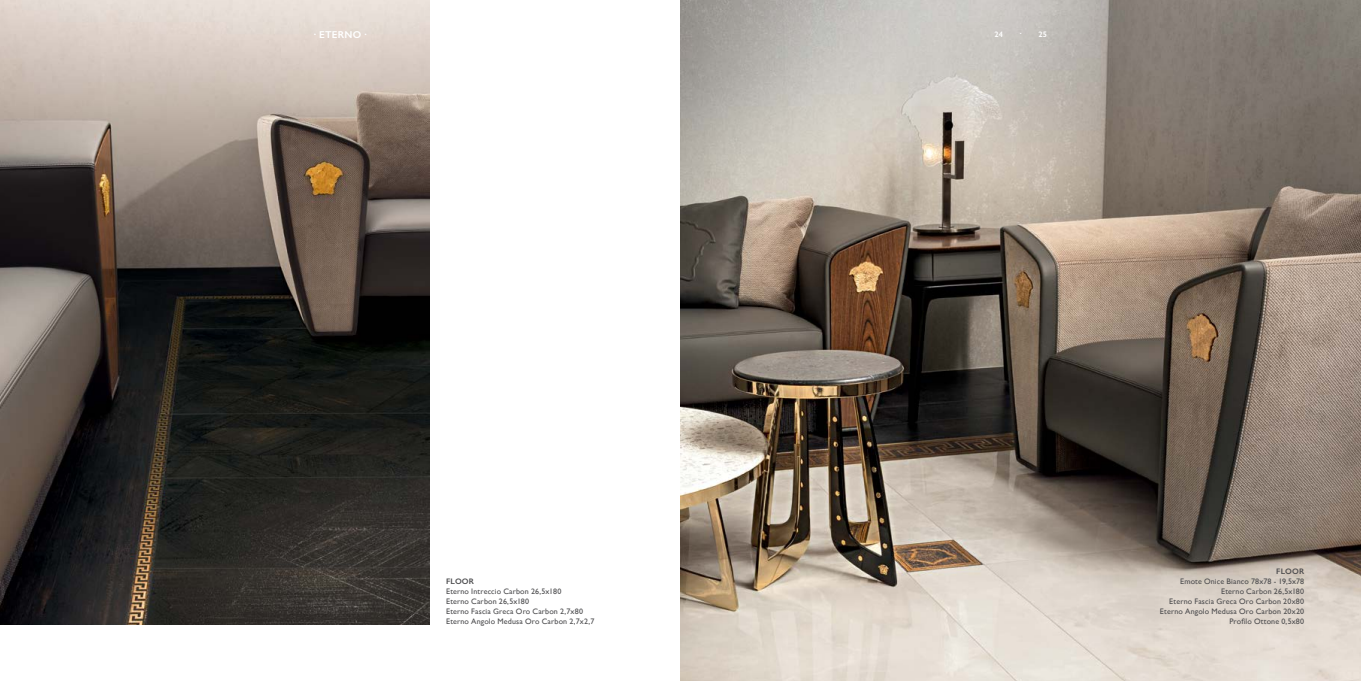
<style>
.page{position:relative;width:1361px;height:681px;background:#fff}
.page>*{position:absolute;margin:0;border:0;box-sizing:border-box;transform-origin:0 0}
.t1{font:600 10px "Gill Sans";letter-spacing:.025em;color:#fff}
.t2{font:8px/10px "Gill Sans";letter-spacing:.02em;color:#4d4d4f;text-align:right}
.t3{font:600 8px "Gill Sans";letter-spacing:.02em;color:#4d4d4f}
.t4{font:600 8px "Gill Sans";color:#fff}
</style>
<div class="page">
<img style="left:680px;top:0;width:681px;height:680px">
<img style="left:0;top:0;width:429px;height:624px">
<p class="t1" style="left:314px;top:28px;width:55px">. ETERNO .</p>
<p class="t4" style="left:994px;top:29px;width:10px">24</p>
<p class="t4" style="left:1038px;top:29px;width:10px">25</p>
<p class="t4" style="left:1019px;top:27px;width:3px">.</p>
<p class="t3" style="left:446px;top:576px;width:29px">FLOOR</p>
<p class="t2" style="left:446px;top:586px;width:150px;text-align:left">Eterno Intreccio Carbon 26,5x180<br>Eterno Carbon 26,5x180<br>Eterno Fascia Greca Oro Carbon 2,7x80<br>Eterno Angolo Medusa Oro Carbon 2,7x2,7</p>
<p class="t3" style="left:1276px;top:566px;width:29px">FLOOR</p>
<p class="t2" style="left:1160px;top:576px;width:146px">Emote Onice Bianco 78x78 - 19,5x78<br>Eterno Carbon 26,5x180<br>Eterno Fascia Greca Oro Carbon 20x80<br>Eterno Angolo Medusa Oro Carbon 20x20<br>Profilo Ottone 0,5x80</p>
</div>
